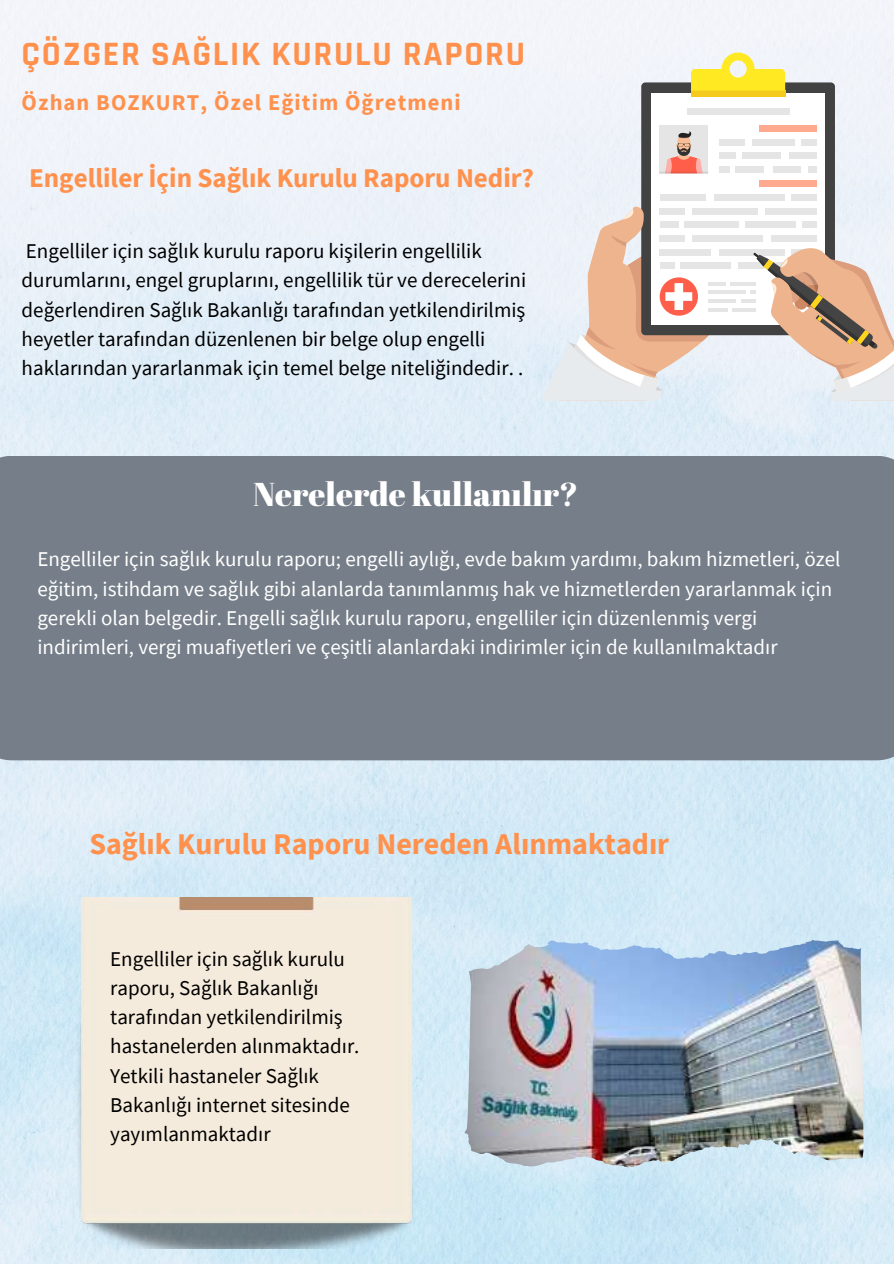
<style>
.page{position:relative;width:894px;height:1264px;background:#fff}
.page>*{position:absolute;margin:0;border:0;box-sizing:border-box;transform-origin:0 0}
.t1{font:700 34.5px "Rajdhani";letter-spacing:.05em;color:#ff914d}
.t2{font:33px "Abril Fatface";color:#fff}
.t3{font:700 30px "Source Sans Pro";color:#ff914d}
.t4{font:700 27px "Source Sans Pro";color:#ff914d}
.t5{font:700 22.5px "Source Sans Pro";letter-spacing:.05em;color:#ff914d}
.t6{font:21px/29.2px "Source Sans Pro";color:#000}
.t7{font:21px/29.2px "Source Sans Pro";color:#fff}
</style>
<div class="page">
<img style="left:0;top:0;width:893px;height:1263px">
<div style="left:0;top:456px;width:893px;height:304px;background:#767e89"></div>
<div style="left:641px;top:82px;width:193px;height:253px;background:#424242;border-radius:4px"></div>
<div style="left:651px;top:93px;width:173px;height:231px;background:#fff"></div>
<div style="left:690px;top:91px;width:95px;height:6px;background:#f4cb1c"></div>
<svg style="left:690px;top:53px;width:95px;height:38px"></svg>
<div style="left:686px;top:108px;width:103px;height:7px;background:#e5e5e5"></div>
<hr style="left:708px;top:282px;width:17px;height:3px;background:#e5e5e5">
<hr style="left:730px;top:282px;width:25px;height:3px;background:#e5e5e5">
<hr style="left:708px;top:290px;width:38px;height:4px;background:#e5e5e5">
<hr style="left:708px;top:299px;width:28px;height:3px;background:#e5e5e5">
<hr style="left:740px;top:299px;width:15px;height:3px;background:#e5e5e5">
<hr style="left:731px;top:308px;width:24px;height:3px;background:#e5e5e5">
<hr style="left:708px;top:308px;width:20px;height:3px;background:#e5e5e5">
<div style="left:659px;top:125px;width:49px;height:48px;background:#e5e5e5"></div>
<svg style="left:660px;top:131px;width:48px;height:42px"></svg>
<div style="left:758px;top:125px;width:58px;height:7px;background:#ffa98f"></div>
<div style="left:718px;top:139px;width:26px;height:7px;background:#e5e5e5"></div>
<div style="left:752px;top:139px;width:42px;height:7px;background:#e5e5e5"></div>
<div style="left:801px;top:139px;width:15px;height:7px;background:#e5e5e5"></div>
<div style="left:718px;top:152px;width:17px;height:7px;background:#e5e5e5"></div>
<div style="left:742px;top:152px;width:38px;height:7px;background:#e5e5e5"></div>
<div style="left:789px;top:152px;width:27px;height:7px;background:#e5e5e5"></div>
<div style="left:718px;top:166px;width:11px;height:7px;background:#e5e5e5"></div>
<div style="left:735px;top:166px;width:28px;height:7px;background:#e5e5e5"></div>
<div style="left:772px;top:166px;width:28px;height:7px;background:#e5e5e5"></div>
<div style="left:808px;top:166px;width:8px;height:7px;background:#e5e5e5"></div>
<div style="left:758px;top:180px;width:58px;height:7px;background:#ffa98f"></div>
<div style="left:659px;top:194px;width:46px;height:7px;background:#e5e5e5"></div>
<div style="left:713px;top:194px;width:71px;height:7px;background:#e5e5e5"></div>
<div style="left:790px;top:194px;width:26px;height:7px;background:#e5e5e5"></div>
<div style="left:691px;top:207px;width:66px;height:7px;background:#e5e5e5"></div>
<div style="left:765px;top:207px;width:51px;height:7px;background:#e5e5e5"></div>
<div style="left:683px;top:221px;width:55px;height:7px;background:#e5e5e5"></div>
<div style="left:744px;top:221px;width:51px;height:7px;background:#e5e5e5"></div>
<div style="left:801px;top:221px;width:15px;height:7px;background:#e5e5e5"></div>
<div style="left:770px;top:235px;width:46px;height:7px;background:#e5e5e5"></div>
<div style="left:691px;top:235px;width:71px;height:7px;background:#e5e5e5"></div>
<div style="left:718px;top:249px;width:66px;height:6px;background:#e5e5e5"></div>
<div style="left:737px;top:262px;width:55px;height:7px;background:#e5e5e5"></div>
<div style="left:680px;top:262px;width:51px;height:7px;background:#e5e5e5"></div>
<svg style="left:541px;top:206px;width:175px;height:196px"></svg>
<svg style="left:750px;top:245px;width:144px;height:157px"></svg>
<img style="left:557px;top:940px;width:306px;height:201px">
<img style="left:73px;top:897px;width:342px;height:351px">
<h1 class="t1" style="left:22px;top:32px;width:504px">ÇÖZGER SAĞLIK KURULU RAPORU</h1>
<p class="t5" style="left:22px;top:88px;width:438px">Özhan BOZKURT, Özel Eğitim Öğretmeni</p>
<p class="t4" style="left:29px;top:160px;width:506px">Engelliler İçin Sağlık Kurulu Raporu Nedir?</p>
<p class="t6" style="left:22px;top:236px;width:505px">Engelliler için sağlık kurulu raporu kişilerin engellilik durumlarını, engel gruplarını, engellilik tür ve derecelerini değerlendiren Sağlık Bakanlığı tarafından yetkilendirilmiş heyetler tarafından düzenlenen bir belge olup engelli haklarından yararlanmak için temel belge niteliğindedir. .</p>
<h2 class="t2" style="left:253px;top:470px;width:327px">Nerelerde kullanılır?</h2>
<p class="t7" style="left:37px;top:544px;width:804px">Engelliler için sağlık kurulu raporu; engelli aylığı, evde bakım yardımı, bakım hizmetleri, özel eğitim, istihdam ve sağlık gibi alanlarda tanımlanmış hak ve hizmetlerden yararlanmak için gerekli olan belgedir. Engelli sağlık kurulu raporu, engelliler için düzenlenmiş vergi indirimleri, vergi muafiyetleri ve çeşitli alanlardaki indirimler için de kullanılmaktadır</p>
<h3 class="t3" style="left:89px;top:824px;width:581px">Sağlık Kurulu Raporu Nereden Alınmaktadır</h3>
<p class="t6" style="left:110px;top:943px;width:251px">Engelliler için sağlık kurulu raporu, Sağlık Bakanlığı tarafından yetkilendirilmiş hastanelerden alınmaktadır.<br>Yetkili hastaneler Sağlık<br>Bakanlığı internet sitesinde yayımlanmaktadır</p>
</div>
